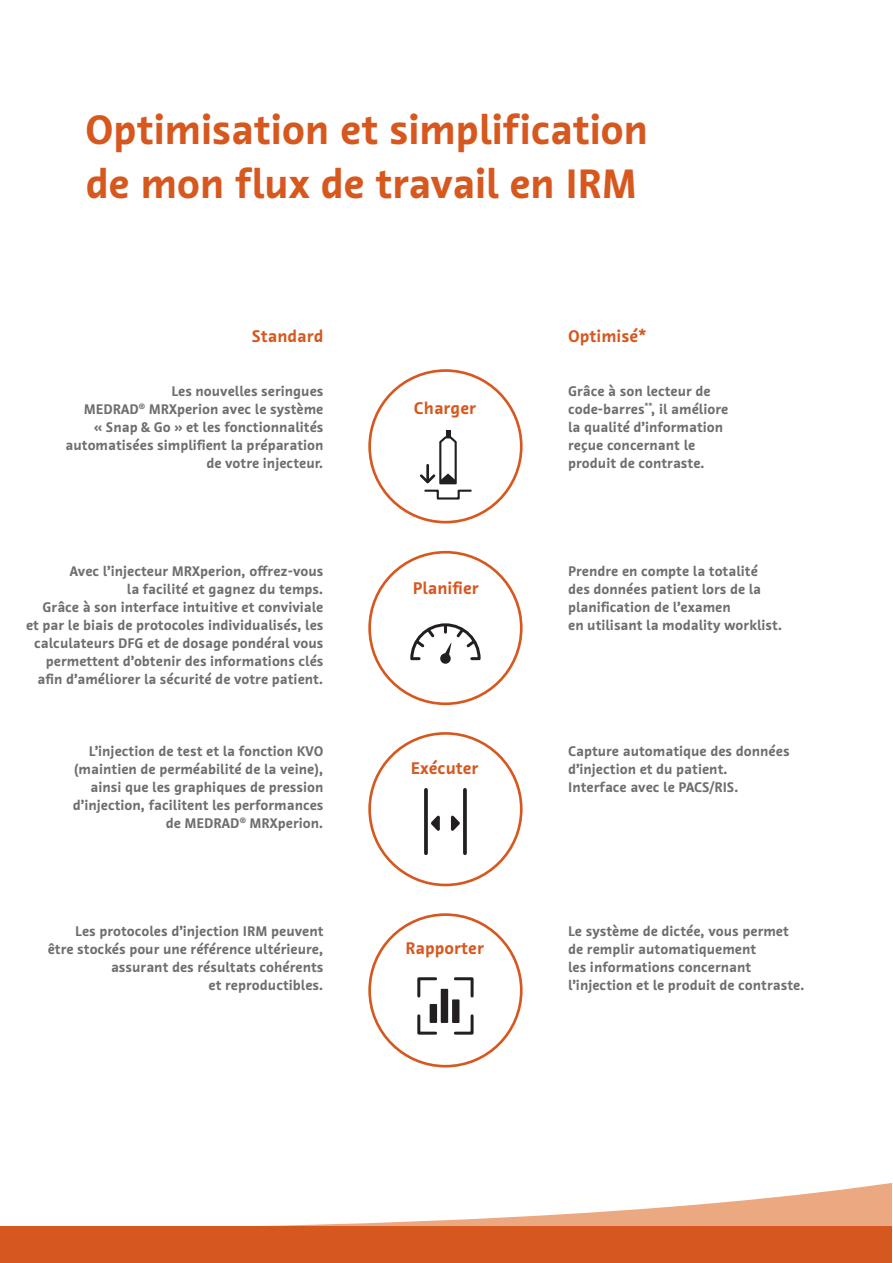
<style>
.page{position:relative;width:893px;height:1263px;background:#fff}
.page>*{position:absolute;margin:0;border:0;box-sizing:border-box;transform-origin:0 0}
.t1{font:700 42px/54px "Bayer Sans";letter-spacing:-.01em;color:#d7581e}
.t2{font:700 17.25px "Bayer Sans";color:#d7581e}
.t3{font:700 14.25px/18px "Bayer Sans";color:#6d6e70}
</style>
<div class="page">
<svg style="left:262px;top:1183px;width:630px;height:43px"></svg>
<div style="left:0;top:1226px;width:892px;height:36px;background:#d7581e"></div>
<svg style="left:440px;top:653px;width:11px;height:11px"></svg>
<svg style="left:410px;top:623px;width:71px;height:39px"></svg>
<div style="left:368px;top:551px;width:154px;height:154px;border:3px solid #d7581e;border-radius:50%"></div>
<svg style="left:451px;top:815px;width:9px;height:16px"></svg>
<svg style="left:431px;top:815px;width:9px;height:16px"></svg>
<svg style="left:424px;top:790px;width:4px;height:63px"></svg>
<svg style="left:463px;top:790px;width:4px;height:63px"></svg>
<div style="left:368px;top:732px;width:154px;height:154px;border:3px solid #d7581e;border-radius:50%"></div>
<svg style="left:417px;top:977px;width:20px;height:21px"></svg>
<svg style="left:453px;top:1013px;width:21px;height:22px"></svg>
<svg style="left:453px;top:977px;width:21px;height:21px"></svg>
<svg style="left:417px;top:1013px;width:21px;height:22px"></svg>
<div style="left:430px;top:1005px;width:6px;height:17px;background:#231f20"></div>
<div style="left:430px;top:1004px;width:7px;height:19px;border:1px solid #231f20"></div>
<div style="left:453px;top:1000px;width:6px;height:22px;background:#231f20"></div>
<div style="left:452px;top:999px;width:7px;height:24px;border:1px solid #231f20"></div>
<div style="left:441px;top:990px;width:6px;height:32px;background:#231f20"></div>
<div style="left:441px;top:989px;width:7px;height:34px;border:1px solid #231f20"></div>
<div style="left:368px;top:913px;width:154px;height:155px;border:3px solid #d7581e;border-radius:50%"></div>
<svg style="left:420px;top:431px;width:52px;height:69px"></svg>
<hr style="left:426px;top:465px;width:3px;height:17px;background:#231f20">
<div style="left:368px;top:369px;width:154px;height:154px;border:3px solid #d7581e;border-radius:50%"></div>
<h1 class="t1" style="left:85px;top:106px;width:565px">Optimisation et simplification de mon flux de travail en IRM</h1>
<p class="t2" style="left:252px;top:329px;width:73px">Standard</p>
<p class="t2" style="left:568px;top:329px;width:80px">Optimisé*</p>
<p class="t3" style="left:66px;top:383px;width:259px;text-align:right">Les nouvelles seringues<br>MEDRAD® MRXperion avec le système<br>« Snap &amp; Go » et les fonctionnalités automatisées simplifient la préparation de votre injecteur.</p>
<p class="t3" style="left:26px;top:563px;width:299px;text-align:right">Avec l’injecteur MRXperion, offrez-vous<br>la facilité et gagnez du temps.<br>Grâce à son interface intuitive et conviviale et par le biais de protocoles individualisés, les calculateurs DFG et de dosage pondéral vous permettent d’obtenir des informations clés afin d’améliorer la sécurité de votre patient.</p>
<p class="t3" style="left:73px;top:743px;width:252px;text-align:right">L’injection de test et la fonction KVO (maintien de perméabilité de la veine), ainsi que les graphiques de pression d’injection, facilitent les performances de MEDRAD® MRXperion.</p>
<p class="t3" style="left:48px;top:923px;width:277px;text-align:right">Les protocoles d’injection IRM peuvent être stockés pour une référence ultérieure, assurant des résultats cohérents<br>et reproductibles.</p>
<p class="t2" style="left:414px;top:401px;width:64px">Charger</p>
<p class="t2" style="left:413px;top:581px;width:68px">Planifier</p>
<p class="t2" style="left:411px;top:761px;width:69px">Exécuter</p>
<p class="t2" style="left:405px;top:941px;width:80px">Rapporter</p>
<p class="t3" style="left:568px;top:383px;width:162px">Grâce à son lecteur de code-barres<sup>**</sup>, il améliore la qualité d’information reçue concernant le produit de contraste.</p>
<p class="t3" style="left:568px;top:563px;width:215px">Prendre en compte la totalité des données patient lors de la planification de l’examen<br>en utilisant la modality worklist.</p>
<p class="t3" style="left:568px;top:743px;width:223px">Capture automatique des données d’injection et du patient.<br>Interface avec le PACS/RIS.</p>
<p class="t3" style="left:568px;top:923px;width:238px">Le système de dictée, vous permet de remplir automatiquement<br>les informations concernant l’injection et le produit de contraste.</p>
</div>
